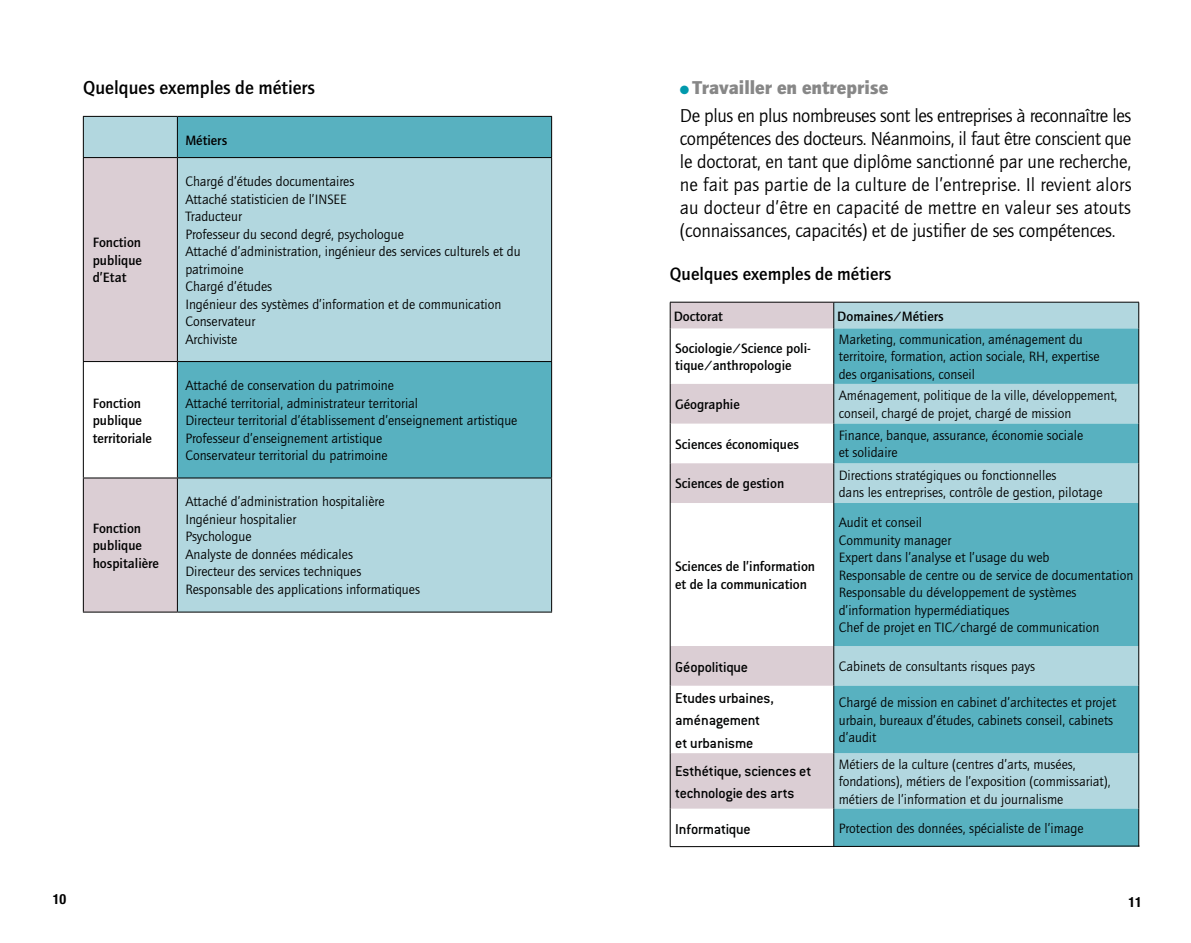
<style>
.page{position:relative;width:1191px;height:943px;background:#fff}
.page>*{position:absolute;margin:0;border:0;box-sizing:border-box;transform-origin:0 0}
.t1{font:19.25px/23.1px "Quay Sans";letter-spacing:-.02em;color:#000}
.t2{font:700 19.25px "Quay Sans";color:#000}
.t3{font:700 18.38px "Quay Sans";color:#000}
.t4{font:500 15.75px/22.8px "Conduit ITC";letter-spacing:-.015em;color:#010202}
.t5{font:14px/17.5px "Quay Sans";color:#010202}
.t6{font:14px/17.5px "Quay Sans";color:#000}
.t7{font:500 14px/17.5px "Quay Sans";color:#010202}
.t8{font:500 14px/17.5px "Quay Sans";color:#000}
.t9{font:700 condensed 14px "Helvetica Neue";color:#000}
.s1{color:#0099ac}
.s2{font-weight:900;color:#878787}
</style>
<div class="page">
<div style="left:84px;top:117px;width:467px;height:494px;background:#b2d7df"></div>
<svg style="left:178px;top:117px;width:373px;height:360px;background:#8ac6d1"></svg>
<div style="left:84px;top:158px;width:93px;height:453px;background:#dbced4"></div>
<div style="left:83px;top:361px;width:94px;height:117px;background:#fff"></div>
<hr style="left:83px;top:116px;width:94px;height:1px;background:#000">
<hr style="left:83px;top:117px;width:1px;height:40px;background:#000">
<hr style="left:177px;top:116px;width:375px;height:1px;background:#000">
<hr style="left:177px;top:117px;width:1px;height:40px;background:#000">
<hr style="left:551px;top:117px;width:1px;height:40px;background:#000">
<hr style="left:177px;top:157px;width:375px;height:1px;background:#000">
<hr style="left:551px;top:158px;width:1px;height:203px;background:#000">
<hr style="left:177px;top:361px;width:375px;height:1px;background:#000">
<hr style="left:551px;top:362px;width:1px;height:115px;background:#000">
<hr style="left:177px;top:477px;width:375px;height:1px;background:#000">
<hr style="left:551px;top:478px;width:1px;height:133px;background:#000">
<hr style="left:177px;top:611px;width:375px;height:1px;background:#000">
<hr style="left:83px;top:157px;width:94px;height:1px;background:#000">
<hr style="left:83px;top:158px;width:1px;height:203px;background:#000">
<hr style="left:177px;top:158px;width:1px;height:203px;background:#000">
<hr style="left:83px;top:361px;width:94px;height:1px;background:#000">
<hr style="left:83px;top:362px;width:1px;height:115px;background:#000">
<hr style="left:177px;top:362px;width:1px;height:115px;background:#000">
<hr style="left:83px;top:477px;width:94px;height:1px;background:#000">
<hr style="left:83px;top:478px;width:1px;height:133px;background:#000">
<hr style="left:177px;top:478px;width:1px;height:133px;background:#000">
<hr style="left:83px;top:611px;width:94px;height:1px;background:#000">
<svg style="left:671px;top:303px;width:162px;height:505px"></svg>
<div style="left:834px;top:303px;width:304px;height:25px;background:#b2d7df"></div>
<svg style="left:834px;top:328px;width:304px;height:517px;background:#76bdca"></svg>
<svg style="left:670px;top:303px;width:1px;height:25px"></svg>
<hr style="left:670px;top:302px;width:163px;height:1px;background:#010202">
<svg style="left:833px;top:303px;width:1px;height:25px"></svg>
<svg style="left:1138px;top:303px;width:1px;height:25px"></svg>
<hr style="left:833px;top:302px;width:306px;height:1px;background:#010202">
<hr style="left:670px;top:328px;width:1px;height:56px;background:#010202">
<hr style="left:833px;top:328px;width:1px;height:56px;background:#010202">
<hr style="left:1138px;top:328px;width:1px;height:56px;background:#010202">
<hr style="left:670px;top:384px;width:1px;height:39px;background:#010202">
<hr style="left:833px;top:384px;width:1px;height:39px;background:#010202">
<hr style="left:1138px;top:384px;width:1px;height:39px;background:#010202">
<hr style="left:670px;top:423px;width:1px;height:40px;background:#010202">
<hr style="left:833px;top:423px;width:1px;height:40px;background:#010202">
<hr style="left:1138px;top:423px;width:1px;height:40px;background:#010202">
<hr style="left:670px;top:463px;width:1px;height:40px;background:#010202">
<hr style="left:833px;top:463px;width:1px;height:40px;background:#010202">
<hr style="left:1138px;top:463px;width:1px;height:40px;background:#010202">
<hr style="left:670px;top:503px;width:1px;height:143px;background:#010202">
<hr style="left:833px;top:503px;width:1px;height:143px;background:#010202">
<hr style="left:1138px;top:503px;width:1px;height:143px;background:#010202">
<hr style="left:670px;top:646px;width:1px;height:39px;background:#010202">
<hr style="left:833px;top:646px;width:1px;height:39px;background:#010202">
<hr style="left:1138px;top:646px;width:1px;height:39px;background:#010202">
<hr style="left:670px;top:685px;width:1px;height:68px;background:#010202">
<hr style="left:833px;top:685px;width:1px;height:68px;background:#010202">
<hr style="left:1138px;top:685px;width:1px;height:68px;background:#010202">
<hr style="left:670px;top:753px;width:1px;height:55px;background:#010202">
<hr style="left:833px;top:753px;width:1px;height:55px;background:#010202">
<hr style="left:1138px;top:753px;width:1px;height:55px;background:#010202">
<hr style="left:670px;top:808px;width:1px;height:38px;background:#010202">
<hr style="left:833px;top:808px;width:1px;height:38px;background:#010202">
<hr style="left:1138px;top:808px;width:1px;height:38px;background:#010202">
<svg style="left:669px;top:845px;width:471px;height:2px"></svg>
<h1 class="t2" style="left:83px;top:76px;width:233px">Quelques exemples de métiers</h1>
<p class="t8" style="left:185px;top:132px;width:43px">Métiers</p>
<p class="t8" style="left:93px;top:234px;width:51px;text-align:justify">Fonction publique d’Etat</p>
<p class="t8" style="left:93px;top:394px;width:61px">Fonction publique territoriale</p>
<p class="t8" style="left:93px;top:519px;width:68px">Fonction publique hospitalière</p>
<p class="t6" style="left:185px;top:173px;width:337px">Chargé d’études documentaires<br>Attaché statisticien de l’INSEE<br>Traducteur<br>Professeur du second degré, psychologue<br>Attaché d’administration, ingénieur des services culturels et du patrimoine<br>Chargé d’études<br>Ingénieur des systèmes d’information et de communication<br>Conservateur<br>Archiviste</p>
<p class="t6" style="left:185px;top:377px;width:333px">Attaché de conservation du patrimoine<br>Attaché territorial, administrateur territorial<br>Directeur territorial d’établissement d’enseignement artistique Professeur d’enseignement artistique<br>Conservateur territorial du patrimoine</p>
<p class="t6" style="left:185px;top:493px;width:236px">Attaché d’administration hospitalière<br>Ingénieur hospitalier<br>Psychologue<br>Analyste de données médicales<br>Directeur des services techniques<br>Responsable des applications informatiques</p>
<h1 class="t1" style="left:680px;top:74px;width:453px;line-height:28px"><span class="s1">●</span> <span class="s2">Travailler en entreprise<br></span>De plus en plus nombreuses sont les entreprises à reconnaître les</h1>
<p class="t1" style="left:680px;top:127px;width:453px;text-align:justify">compétences des docteurs. Néanmoins, il faut être conscient que le doctorat, en tant que diplôme sanctionné par une recherche, ne fait pas partie de la culture de l’entreprise. Il revient alors au docteur d’être en capacité de mettre en valeur ses atouts (connaissances, capacités) et de justifier de ses compétences.</p>
<h2 class="t3" style="left:670px;top:263px;width:223px">Quelques exemples de métiers</h2>
<p class="t7" style="left:673px;top:307px;width:51px">Doctorat</p>
<p class="t7" style="left:837px;top:307px;width:108px">Domaines/Métiers</p>
<p class="t7" style="left:675px;top:339px;width:137px">Sociologie/Science poli&shy;tique/anthropologie</p>
<p class="t5" style="left:838px;top:331px;width:262px">Marketing, communication, aménagement du territoire, formation, action sociale, RH, expertise des organisations, conseil</p>
<p class="t7" style="left:675px;top:396px;width:66px">Géographie</p>
<p class="t5" style="left:838px;top:387px;width:280px">Aménagement, politique de la ville, développement, conseil, chargé de projet, chargé de mission</p>
<p class="t7" style="left:675px;top:435px;width:125px">Sciences économiques</p>
<p class="t5" style="left:838px;top:427px;width:246px">Finance, banque, assurance, économie sociale et solidaire</p>
<p class="t7" style="left:675px;top:475px;width:111px">Sciences de gestion</p>
<p class="t5" style="left:838px;top:466px;width:265px">Directions stratégiques ou fonctionnelles<br>dans les entreprises, contrôle de gestion, pilotage</p>
<p class="t7" style="left:675px;top:557px;width:141px">Sciences de l’information et de la communication</p>
<p class="t5" style="left:838px;top:514px;width:296px">Audit et conseil<br>Community manager<br>Expert dans l’analyse et l’usage du web<br>Responsable de centre ou de service de documentation Responsable du développement de systèmes d’information hypermédiatiques<br>Chef de projet en TIC/chargé de communication</p>
<p class="t4" style="left:675px;top:655px;width:74px">Géopolitique</p>
<p class="t5" style="left:838px;top:658px;width:198px">Cabinets de consultants risques pays</p>
<p class="t4" style="left:675px;top:686px;width:100px">Etudes urbaines, aménagement et urbanisme</p>
<p class="t5" style="left:838px;top:694px;width:279px">Chargé de mission en cabinet d’architectes et projet urbain, bureaux d’études, cabinets conseil, cabinets d’audit</p>
<p class="t4" style="left:675px;top:759px;width:138px">Esthétique, sciences et technologie des arts</p>
<p class="t5" style="left:838px;top:755px;width:273px">Métiers de la culture (centres d’arts, musées, fondations), métiers de l’exposition (commissariat), métiers de l’information et du journalisme</p>
<p class="t4" style="left:675px;top:817px;width:77px">Informatique</p>
<p class="t5" style="left:838px;top:819px;width:246px">Protection des données, spécialiste de l’image</p>
<p class="t9" style="left:53px;top:890px;width:15px">10</p>
<p class="t9" style="left:1128px;top:893px;width:15px">11</p>
</div>
